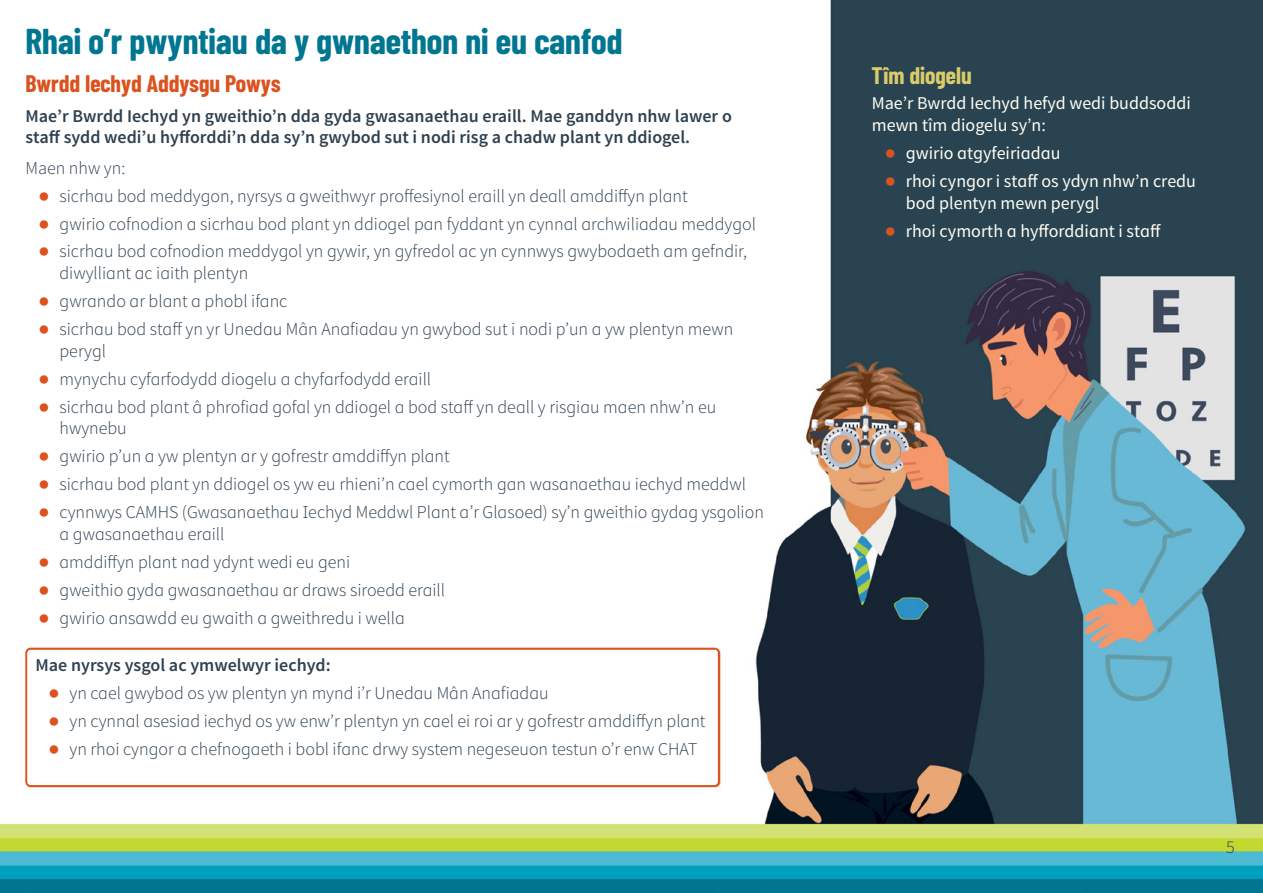
<style>
.page{position:relative;width:1263px;height:893px;background:#fff}
.page>*{position:absolute;margin:0;border:0;box-sizing:border-box;transform-origin:0 0}
.t1{font:700 36px "Barlow Condensed";color:#007691}
.t2{font:700 24px "Barlow Condensed";color:#db521f}
.t3{font:700 24px "Barlow Condensed";color:#d9cc6b}
.t4{font:300 18px/21.6px "Source Sans Pro";color:#2e404f}
.t5{font:600 18px/21.6px "Source Sans Pro";color:#2e404f}
.t6{font:18px/21.6px "Source Sans Pro";color:#fffef5}
.s1{font-family:"Arial";font-weight:700;font-size:19.5px;color:#db521f}
</style>
<div class="page">
<img style="left:0;top:0;width:1263px;height:893px">
<div style="left:25px;top:648px;width:694px;height:139px;border:2px solid #db521f;border-radius:4px"></div>
<p class="t1" style="left:26px;top:16px;width:599px">Rhai o’r pwyntiau da y gwnaethon ni eu canfod</p>
<p class="t2" style="left:26px;top:66px;width:257px">Bwrdd Iechyd Addysgu Powys</p>
<p class="t5" style="left:26px;top:106px;width:708px">Mae’r Bwrdd Iechyd yn gweithio’n dda gyda gwasanaethau eraill. Mae ganddyn nhw lawer o staff sydd wedi’u hyfforddi’n dda sy’n gwybod sut i nodi risg a chadw plant yn ddiogel.</p>
<p class="t4" style="left:26px;top:157px;width:101px">Maen nhw yn:</p>
<p class="t4" style="left:38px;top:185px;width:651px"><span class="s1">●</span> sicrhau bod meddygon, nyrsys a gweithwyr proffesiynol eraill yn deall amddiffyn plant</p>
<p class="t4" style="left:38px;top:213px;width:719px"><span class="s1">●</span> gwirio cofnodion a sicrhau bod plant yn ddiogel pan fyddant yn cynnal archwiliadau meddygol</p>
<p class="t4" style="left:60px;top:241px;width:689px;text-indent:-21px"><span class="s1">●</span> sicrhau bod cofnodion meddygol yn gywir, yn gyfredol ac yn cynnwys gwybodaeth am gefndir, diwylliant ac iaith plentyn</p>
<p class="t4" style="left:38px;top:290px;width:251px"><span class="s1">●</span> gwrando ar blant a phobl ifanc</p>
<p class="t4" style="left:60px;top:318px;width:675px;text-indent:-21px"><span class="s1">●</span> sicrhau bod staff yn yr Unedau Mân Anafiadau yn gwybod sut i nodi p’un a yw plentyn mewn perygl</p>
<p class="t4" style="left:38px;top:368px;width:394px"><span class="s1">●</span> mynychu cyfarfodydd diogelu a chyfarfodydd eraill</p>
<p class="t4" style="left:60px;top:396px;width:658px;text-indent:-21px"><span class="s1">●</span> sicrhau bod plant â phrofiad gofal yn ddiogel a bod staff yn deall y risgiau maen nhw’n eu hwynebu</p>
<p class="t4" style="left:38px;top:445px;width:413px"><span class="s1">●</span> gwirio p’un a yw plentyn ar y gofrestr amddiffyn plant</p>
<p class="t4" style="left:38px;top:473px;width:709px"><span class="s1">●</span> sicrhau bod plant yn ddiogel os yw eu rhieni’n cael cymorth gan wasanaethau iechyd meddwl</p>
<p class="t4" style="left:60px;top:501px;width:706px;text-indent:-21px"><span class="s1">●</span> cynnwys CAMHS (Gwasanaethau Iechyd Meddwl Plant a’r Glasoed) sy’n gweithio gydag ysgolion a gwasanaethau eraill</p>
<p class="t4" style="left:38px;top:551px;width:313px"><span class="s1">●</span> amddiffyn plant nad ydynt wedi eu geni</p>
<p class="t4" style="left:38px;top:579px;width:408px"><span class="s1">●</span> gweithio gyda gwasanaethau ar draws siroedd eraill</p>
<p class="t4" style="left:38px;top:607px;width:368px"><span class="s1">●</span> gwirio ansawdd eu gwaith a gweithredu i wella</p>
<p class="t5" style="left:36px;top:655px;width:297px">Mae nyrsys ysgol ac ymwelwyr iechyd:</p>
<p class="t4" style="left:48px;top:683px;width:502px"><span class="s1">●</span> yn cael gwybod os yw plentyn yn mynd i’r Unedau Mân Anafiadau</p>
<p class="t4" style="left:48px;top:711px;width:659px"><span class="s1">●</span> yn cynnal asesiad iechyd os yw enw’r plentyn yn cael ei roi ar y gofrestr amddiffyn plant</p>
<p class="t4" style="left:48px;top:738px;width:651px"><span class="s1">●</span> yn rhoi cyngor a chefnogaeth i bobl ifanc drwy system negeseuon testun o’r enw CHAT</p>
<p class="t3" style="left:872px;top:58px;width:102px">Tîm diogelu</p>
<p class="t6" style="left:872px;top:93px;width:321px">Mae’r Bwrdd Iechyd hefyd wedi buddsoddi mewn tîm diogelu sy’n:</p>
<p class="t6" style="left:884px;top:142px;width:177px"><span class="s1">●</span> gwirio atgyfeiriadau</p>
<p class="t6" style="left:906px;top:170px;width:292px;text-indent:-21px"><span class="s1">●</span> rhoi cyngor i staff os ydyn nhw’n credu bod plentyn mewn perygl</p>
<p class="t6" style="left:884px;top:220px;width:278px"><span class="s1">●</span> rhoi cymorth a hyfforddiant i staff</p>
<p class="t4" style="left:1226px;top:836px;width:10px">5</p>
</div>
